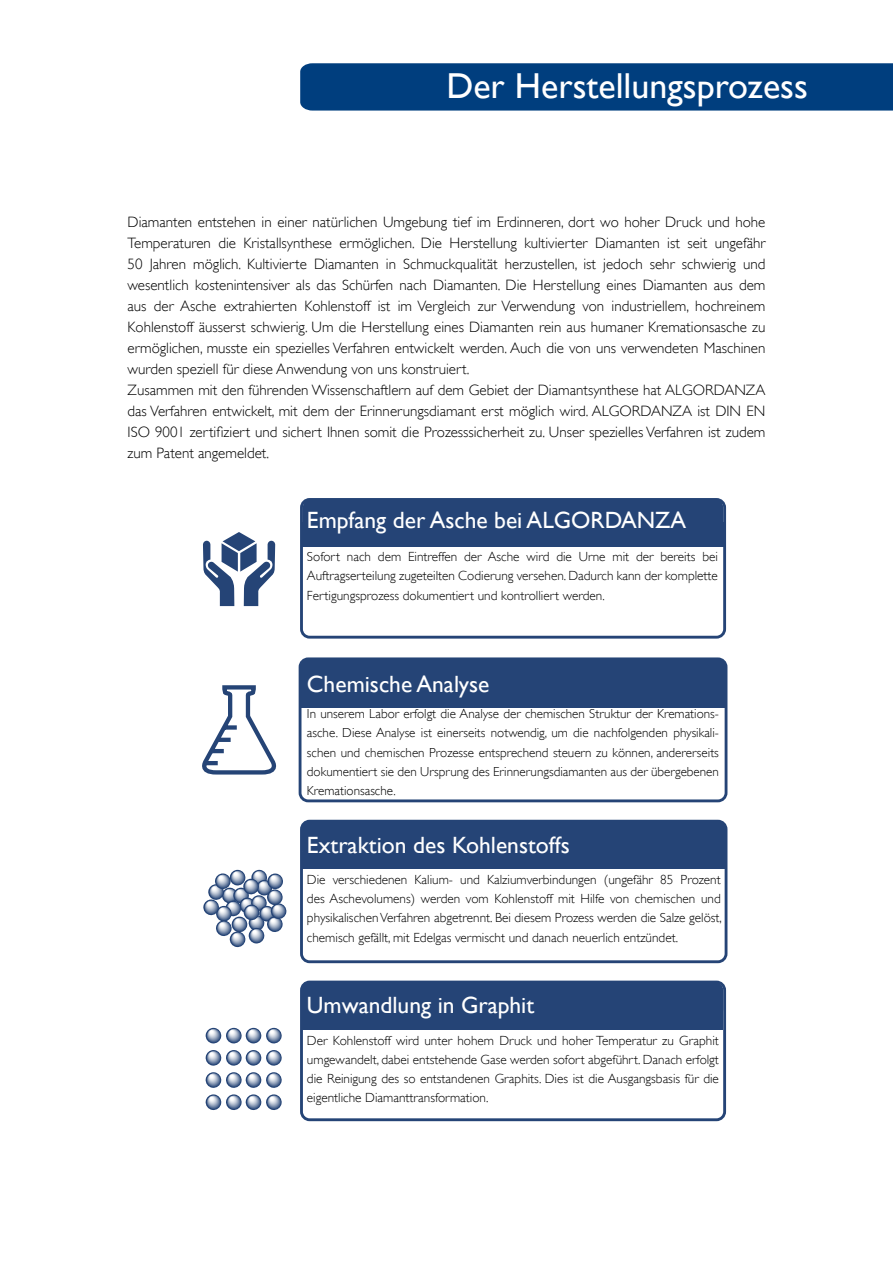
<style>
.page{position:relative;width:893px;height:1263px;background:#fff}
.page>*{position:absolute;margin:0;border:0;box-sizing:border-box;transform-origin:0 0}
.t1{font:36px "Gill Sans";color:#fff}
.t2{font:23.55px "Gill Sans";color:#fff}
.t3{font:300 15px/21px "Gill Sans";color:#000}
.t4{font:300 13.2px/19px "Gill Sans";color:#000;text-align:justify}
.t5{font:300 13.05px/19px "Gill Sans";color:#000;text-align:justify}
</style>
<div class="page">
<div style="left:300px;top:63px;width:593px;height:48px;background:#003e7e"></div>
<svg style="left:202px;top:687px;width:75px;height:88px"></svg>
<div style="left:301px;top:672px;width:424px;height:35px;background:#254476"></div>
<div style="left:299px;top:657px;width:428px;height:145px;border:3px solid #254476;border-radius:8px"></div>
<div style="left:300px;top:659px;width:426px;height:45px;background:#254476;border-radius:8px"></div>
<svg style="left:203px;top:532px;width:72px;height:74px"></svg>
<div style="left:303px;top:522px;width:421px;height:25px;background:#254476"></div>
<div style="left:300px;top:498px;width:426px;height:141px;border:3px solid #254476;border-radius:8px"></div>
<div style="left:303px;top:499px;width:420px;height:44px;background:#254476;border-radius:8px"></div>
<div style="left:302px;top:852px;width:423px;height:16px;background:#254476"></div>
<svg style="left:203px;top:870px;width:84px;height:77px"></svg>
<div style="left:300px;top:820px;width:427px;height:143px;border:3px solid #254476;border-radius:8px"></div>
<div style="left:301px;top:821px;width:425px;height:35px;background:#254476;border-radius:8px"></div>
<div style="left:303px;top:1005px;width:420px;height:24px;background:#254476"></div>
<svg style="left:205px;top:1028px;width:77px;height:16px"></svg>
<svg style="left:205px;top:1050px;width:77px;height:16px"></svg>
<svg style="left:205px;top:1072px;width:77px;height:16px"></svg>
<svg style="left:205px;top:1094px;width:77px;height:16px"></svg>
<div style="left:300px;top:980px;width:426px;height:141px;border:3px solid #254476;border-radius:8px"></div>
<div style="left:301px;top:982px;width:422px;height:35px;background:#254476;border-radius:8px"></div>
<h1 class="t1" style="left:446px;top:64px;width:363px">Der Herstellungsprozess</h1>
<p class="t3" style="left:128px;top:212px;width:639px">Diamanten entstehen in einer natürlichen Umgebung tief im Erdinneren, dort wo hoher Druck und hohe Temperaturen die Kristallsynthese ermöglichen. Die Herstellung kultivierter Diamanten ist seit ungefähr 50 Jahren möglich. Kultivierte Diamanten in Schmuckqualität herzustellen, ist jedoch sehr schwierig und wesentlich kostenintensiver als das Schürfen nach Diamanten. Die Herstellung eines Diamanten aus dem aus der Asche extrahierten Kohlenstoff ist im Vergleich zur Verwendung von industriellem, hochreinem Kohlenstoff äusserst schwierig. Um die Herstellung eines Diamanten rein aus humaner Kremationsasche zu ermöglichen, musste ein spezielles Verfahren entwickelt werden. Auch die von uns verwendeten Maschinen wurden speziell für diese Anwendung von uns konstruiert.<br>Zusammen mit den führenden Wissenschaftlern auf dem Gebiet der Diamantsynthese hat ALGORDANZA das Verfahren entwickelt, mit dem der Erinnerungsdiamant erst möglich wird. ALGORDANZA ist DIN EN ISO 9001 zertifiziert und sichert Ihnen somit die Prozesssicherheit zu. Unser spezielles Verfahren ist zudem zum Patent angemeldet.</p>
<h2 class="t2" style="left:307px;top:506px;width:381px">Empfang der Asche bei ALGORDANZA</h2>
<p class="t4" style="left:307px;top:547px;width:412px">Sofort nach dem Eintreffen der Asche wird die Urne mit der bereits bei Auftragserteilung zugeteilten Codierung versehen. Dadurch kann der komplette Fertigungsprozess dokumentiert und kontrolliert werden.</p>
<h2 class="t2" style="left:307px;top:670px;width:184px">Chemische Analyse</h2>
<p class="t5" style="left:307px;top:704px;width:413px">In unserem Labor erfolgt die Analyse der chemischen Struktur der Kremations&shy;asche. Diese Analyse ist einerseits notwendig, um die nachfolgenden physikali&shy;schen und chemischen Prozesse entsprechend steuern zu können, andererseits dokumentiert sie den Ursprung des Erinnerungsdiamanten aus der übergebenen Kremationsasche.</p>
<h2 class="t2" style="left:307px;top:832px;width:264px">Extraktion des Kohlenstoffs</h2>
<p class="t4" style="left:307px;top:870px;width:416px">Die verschiedenen Kalium- und Kalziumverbindungen (ungefähr 85 Prozent des Aschevolumens) werden vom Kohlenstoff mit Hilfe von chemischen und physikalischen Verfahren abgetrennt. Bei diesem Prozess werden die Salze gelöst, chemisch gefällt, mit Edelgas vermischt und danach neuerlich entzündet.</p>
<h2 class="t2" style="left:307px;top:991px;width:229px">Umwandlung in Graphit</h2>
<p class="t4" style="left:307px;top:1031px;width:413px">Der Kohlenstoff wird unter hohem Druck und hoher Temperatur zu Graphit umgewandelt, dabei entstehende Gase werden sofort abgeführt. Danach erfolgt die Reinigung des so entstandenen Graphits. Dies ist die Ausgangsbasis für die eigentliche Diamanttransformation.</p>
</div>
